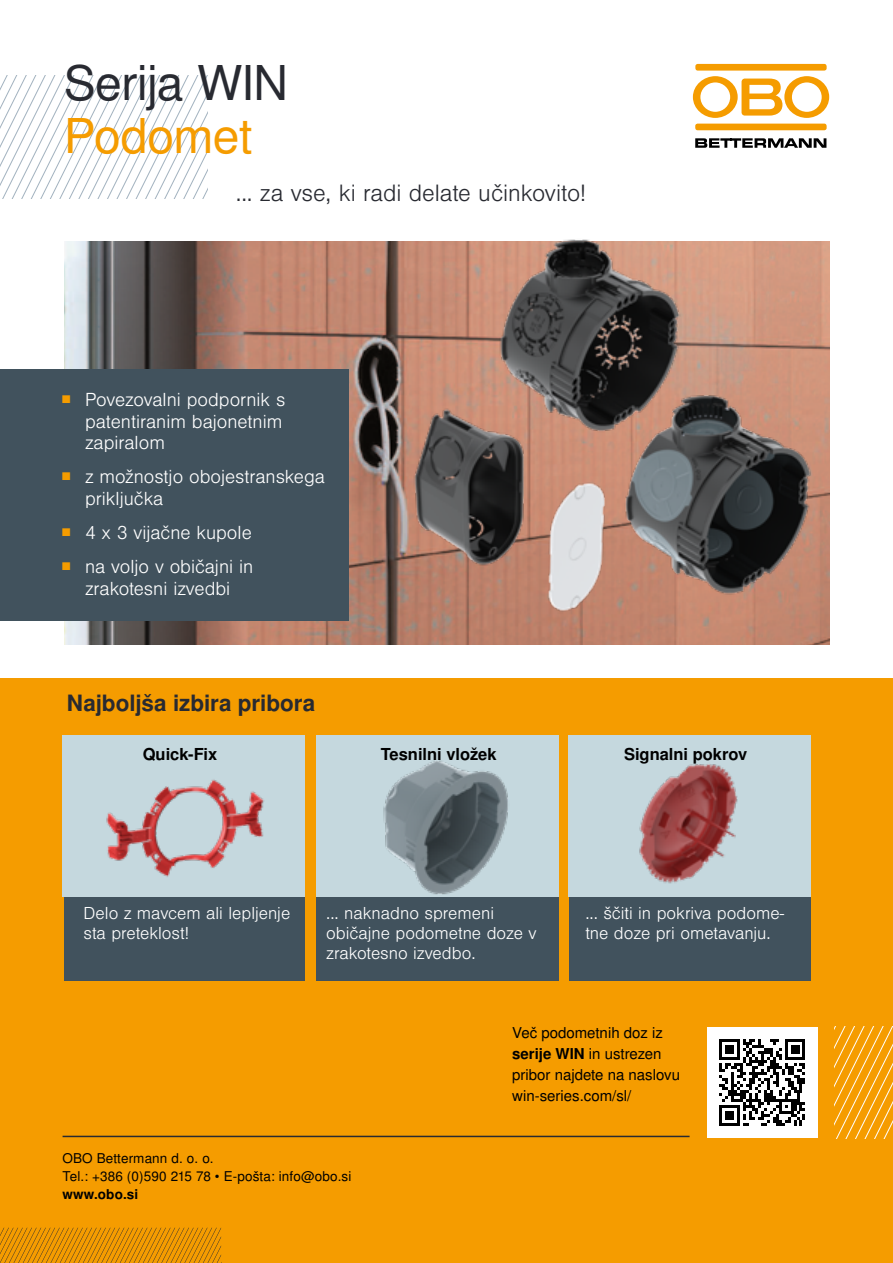
<style>
.page{position:relative;width:893px;height:1263px;background:#fff}
.page>*{position:absolute;margin:0;border:0;box-sizing:border-box;transform-origin:0 0}
.t1{font:48px "Nimbus San LOT";letter-spacing:-.015em;color:#282a31}
.t2{font:48px "Nimbus San LOT";letter-spacing:-.01em;color:#f59c00}
.t3{font:300 22.5px "Nimbus San LOT";letter-spacing:-.005em;color:#282a31}
.t4{font:700 22.5px "Nimbus San LOT";letter-spacing:-.005em;color:#282a31}
.t5{font:300 18px/21.6px "Nimbus San LOT";color:#fff}
.t6{font:300 16.5px/19.8px "Nimbus San LOT";color:#fff}
.t7{font:700 16.5px "Nimbus San LOT";color:#000}
.t8{font:15px/21px "Nimbus San LOT";color:#000}
.t9{font:13.5px/18px "Nimbus San LOT";letter-spacing:.01em;color:#000}
.t10{font:700 13.5px "Nimbus San LOT";letter-spacing:.01em;color:#000}
.s1{font-weight:700}
</style>
<div class="page">
<div style="left:0;top:678px;width:893px;height:585px;background:#f59c00"></div>
<img style="left:64px;top:242px;width:765px;height:402px">
<div style="left:316px;top:735px;width:242px;height:162px;background:#c5d8de"></div>
<svg style="left:0;top:76px;width:207px;height:123px"></svg>
<svg style="left:0;top:1228px;width:221px;height:35px"></svg>
<div style="left:695px;top:124px;width:132px;height:6px;background:#f59c00;border-radius:2px"></div>
<svg style="left:693px;top:76px;width:136px;height:42px"></svg>
<div style="left:695px;top:64px;width:132px;height:7px;background:#f59c00;border-radius:2px"></div>
<svg style="left:695px;top:138px;width:131px;height:10px"></svg>
<div style="left:63px;top:735px;width:242px;height:162px;background:#c5d8de"></div>
<div style="left:0;top:369px;width:349px;height:252px;background:#41525d"></div>
<div style="left:568px;top:735px;width:243px;height:162px;background:#c5d8de"></div>
<hr style="left:63px;top:1136px;width:627px;height:1px;background:#282a31">
<div style="left:64px;top:897px;width:241px;height:84px;background:#41525d"></div>
<div style="left:316px;top:897px;width:242px;height:84px;background:#41525d"></div>
<div style="left:570px;top:897px;width:241px;height:84px;background:#41525d"></div>
<img style="left:465px;top:239px;width:251px;height:143px">
<img style="left:590px;top:368px;width:240px;height:251px">
<img style="left:383px;top:760px;width:125px;height:135px">
<img style="left:381px;top:382px;width:252px;height:252px">
<img style="left:106px;top:779px;width:158px;height:98px">
<img style="left:639px;top:764px;width:99px;height:120px">
<svg style="left:835px;top:1026px;width:58px;height:112px"></svg>
<div style="left:707px;top:1027px;width:110px;height:110px;background:#fff"></div>
<svg style="left:719px;top:1039px;width:86px;height:86px"></svg>
<h1 class="t1" style="left:64px;top:55px;width:226px">Serija WIN</h1>
<h1 class="t2" style="left:64px;top:107px;width:190px">Podomet</h1>
<p class="t3" style="left:236px;top:180px;width:351px">... za vse, ki radi delate učinkovito!</p>
<p class="t5" style="left:85px;top:389px;width:202px;text-indent:-23px"><sup>■</sup> Povezovalni podpornik s patentiranim bajonetnim zapiralom</p>
<p class="t5" style="left:85px;top:467px;width:241px;text-indent:-23px"><sup>■</sup> z možnostjo obojestranskega priključka</p>
<p class="t5" style="left:63px;top:522px;width:191px"><sup>■</sup> 4 x 3 vijačne kupole</p>
<p class="t5" style="left:63px;top:557px;width:192px;text-align:center"><sup>■</sup> na voljo v običajni in zrakotesni izvedbi</p>
<p class="t4" style="left:67px;top:690px;width:250px">Najboljša izbira pribora</p>
<p class="t7" style="left:143px;top:745px;width:76px">Quick-Fix</p>
<p class="t7" style="left:381px;top:745px;width:117px">Tesnilni vložek</p>
<p class="t7" style="left:624px;top:745px;width:125px">Signalni pokrov</p>
<p class="t6" style="left:84px;top:904px;width:208px">Delo z mavcem ali lepljenje sta preteklost!</p>
<p class="t6" style="left:326px;top:904px;width:212px">... naknadno spremeni običajne podometne doze v zrakotesno izvedbo.</p>
<p class="t6" style="left:585px;top:904px;width:200px">... ščiti in pokriva podome&shy;tne doze pri ometavanju.</p>
<p class="t9" style="left:63px;top:1150px;width:290px">OBO Bettermann d. o. o.<br>Tel.: +386 (0)590 215 78 • E-pošta: info@obo.si</p>
<p class="t10" style="left:63px;top:1186px;width:77px">www.obo.si</p>
<p class="t8" style="left:512px;top:1022px;width:169px">Več podometnih doz iz <span class="s1">serije WIN</span> in ustrezen pribor najdete na naslovu win-series.com/sl/</p>
</div>
